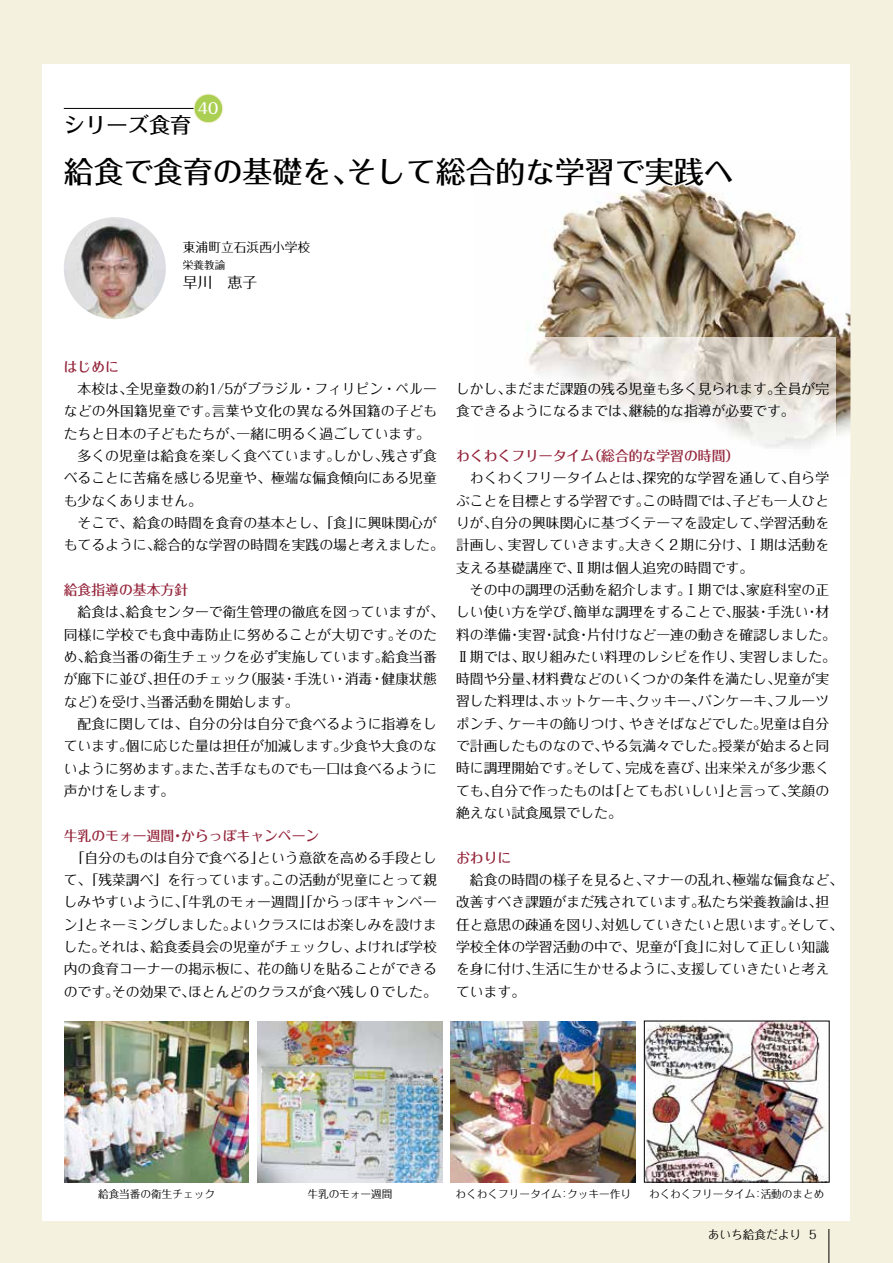
<style>
.page{position:relative;width:893px;height:1263px;background:#f5f1df}
.page>*{position:absolute;margin:0;border:0;box-sizing:border-box;transform-origin:0 0}
.t1{font:29.7px "Folk Pro Medium 90 pv RKSJ H";color:#000}
.t2{font:21.3px "Folk Pro Medium 90 pv RKSJ H";color:#000}
.t3{font:14.85px "Folk Pro Regular 90 pv RKSJ H";color:#000}
.t4{font:14.85px "Folk Pro Medium 90 pv RKSJ H";color:#fff}
.t5{font:13.8px/22.4px "Folk Pro Regular 90 pv RKSJ H";color:#000}
.t6{font:13.8px "Folk Pro Medium 90 pv RKSJ H";color:#94243a}
.t7{font:12.75px "Folk Pro Regular 90 pv RKSJ H";color:#000}
.t8{font:11.7px "Folk Pro Regular 90 pv RKSJ H";color:#000}
.t9{font:10.65px "Folk Pro Regular 90 pv RKSJ H";color:#000}
</style>
<div class="page">
<div style="left:43px;top:64px;width:807px;height:1156px;background:#fff"></div>
<img style="left:64px;top:1021px;width:185px;height:161px">
<img style="left:257px;top:1021px;width:185px;height:161px">
<img style="left:451px;top:1021px;width:185px;height:161px">
<img style="left:646px;top:1023px;width:181px;height:157px">
<img style="left:64px;top:217px;width:102px;height:102px;border-radius:51px">
<img style="left:527px;top:199px;width:323px;height:237px">
<img style="left:527px;top:337px;width:309px;height:111px">
<hr style="left:0;top:1229px;width:1px;height:34px;background:#000">
<hr style="left:828px;top:1229px;width:1px;height:34px;background:#000">
<svg style="left:617px;top:180px;width:105px;height:19px"></svg>
<hr style="left:64px;top:108px;width:132px;height:1px;background:#000">
<div style="left:194px;top:94px;width:29px;height:29px;background:#aacf52;border-radius:50%"></div>
<div style="left:193px;top:94px;width:30px;height:29px;border:1px solid #f6f1d6;border-radius:50%"></div>
<p class="t4" style="left:198px;top:96px;width:22px">40</p>
<h2 class="t2" style="left:64px;top:107px;width:129px">シリーズ食育</h2>
<h1 class="t1" style="left:64px;top:147px;width:671px">給食で食育の基礎を、そして総合的な学習で実践へ</h1>
<p class="t7" style="left:183px;top:237px;width:129px">東浦町立石浜西小学校</p>
<p class="t9" style="left:183px;top:255px;width:44px">栄養教諭</p>
<p class="t3" style="left:183px;top:270px;width:76px">早川　恵子</p>
<p class="t6" style="left:64px;top:355px;width:57px">はじめに</p>
<p class="t5" style="left:64px;top:376px;width:382px">　本校は、全児童数の約1/5がブラジル・フィリピン・ペルーなどの外国籍児童です。言葉や文化の異なる外国籍の子どもたちと日本の子どもたちが、一緒に明るく過ごしています。　多くの児童は給食を楽しく食べています。しかし、残さず食べることに苦痛を感じる児童や、極端な偏食傾向にある児童も少なくありません。<br>　そこで、給食の時間を食育の基本とし、「食」に興味関心がもてるように、総合的な学習の時間を実践の場と考えました。</p>
<p class="t6" style="left:64px;top:578px;width:126px">給食指導の基本方針</p>
<p class="t5" style="left:64px;top:599px;width:382px">　給食は、給食センターで衛生管理の徹底を図っていますが、同様に学校でも食中毒防止に努めることが大切です。そのため、給食当番の衛生チェックを必ず実施しています。給食当番が廊下に並び、担任のチェック（服装・手洗い・消毒・健康状態など）を受け、当番活動を開始します。<br>　配食に関しては、自分の分は自分で食べるように指導をしています。個に応じた量は担任が加減します。少食や大食のないように努めます。また、苦手なものでも一口は食べるように声かけをします。</p>
<p class="t6" style="left:64px;top:824px;width:257px">牛乳のモォー週間・からっぽキャンペーン</p>
<p class="t5" style="left:64px;top:844px;width:375px;text-align:center">「自分のものは自分で食べる」という意欲を高める手段として、「残菜調べ」を行っています。この活動が児童にとって親しみやすいように、「牛乳のモォー週間」「からっぽキャンペーン」とネーミングしました。よいクラスにはお楽しみを設けました。それは、給食委員会の児童がチェックし、よければ学校内の食育コーナーの掲示板に、花の飾りを貼ることができるのです。その効果で、ほとんどのクラスが食べ残し０でした。</p>
<p class="t5" style="left:456px;top:376px;width:375px">しかし、まだまだ課題の残る児童も多く見られます。全員が完食できるようになるまでは、継続的な指導が必要です。</p>
<p class="t6" style="left:456px;top:444px;width:285px">わくわくフリータイム（総合的な学習の時間）</p>
<p class="t5" style="left:456px;top:465px;width:382px">　わくわくフリータイムとは、探究的な学習を通して、自ら学ぶことを目標とする学習です。この時間では、子ども一人ひとりが、自分の興味関心に基づくテーマを設定して、学習活動を計画し、実習していきます。大きく２期に分け、Ⅰ期は活動を支える基礎講座で、Ⅱ期は個人追究の時間です。<br>　その中の調理の活動を紹介します。Ⅰ期では、家庭科室の正しい使い方を学び、簡単な調理をすることで、服装・手洗い・材料の準備・実習・試食・片付けなど一連の動きを確認しました。<br>Ⅱ期では、取り組みたい料理のレシピを作り、実習しました。時間や分量、材料費などのいくつかの条件を満たし、児童が実習した料理は、ホットケーキ、クッキー、パンケーキ、フルーツポンチ、ケーキの飾りつけ、やきそばなどでした。児童は自分で計画したものなので、やる気満々でした。授業が始まると同時に調理開始です。そして、完成を喜び、出来栄えが多少悪くても、自分で作ったものは「とてもおいしい」と言って、笑顔の絶えない試食風景でした。</p>
<p class="t6" style="left:456px;top:846px;width:57px">おわりに</p>
<p class="t5" style="left:456px;top:867px;width:388px">　給食の時間の様子を見ると、マナーの乱れ、極端な偏食など、改善すべき課題がまだ残されています。私たち栄養教諭は、担任と意思の疎通を図り、対処していきたいと思います。そして、学校全体の学習活動の中で、児童が「食」に対して正しい知識を身に付け、生活に生かせるように、支援していきたいと考えています。</p>
<p class="t9" style="left:98px;top:1185px;width:118px">給食当番の衛生チェック</p>
<p class="t9" style="left:307px;top:1185px;width:87px">牛乳のモォー週間</p>
<p class="t9" style="left:456px;top:1185px;width:177px">わくわくフリータイム：クッキー作り</p>
<p class="t9" style="left:649px;top:1185px;width:177px">わくわくフリータイム：活動のまとめ</p>
<p class="t8" style="left:708px;top:1225px;width:110px">あいち給食だより 5</p>
</div>
